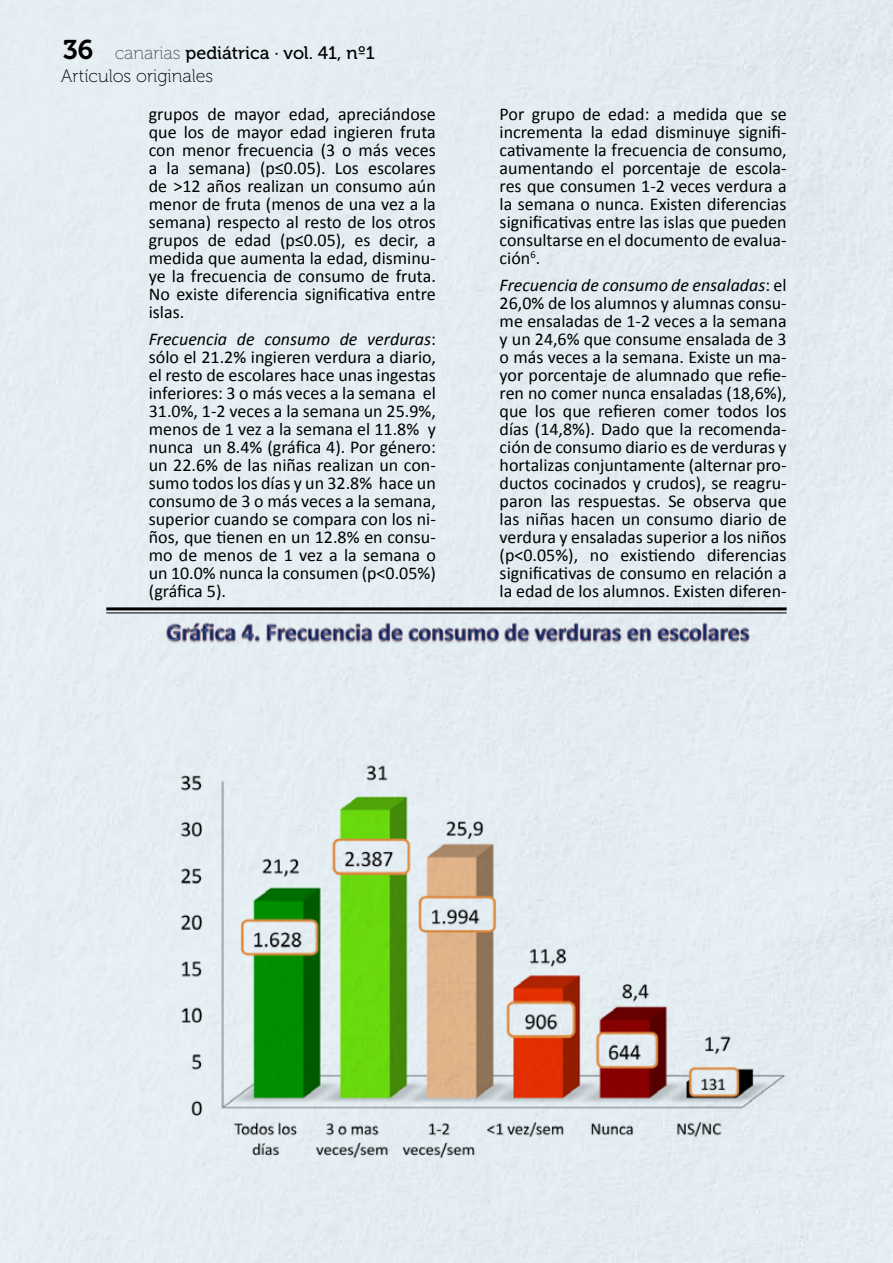
<style>
.page{position:relative;width:893px;height:1263px;background:#fff}
.page>*{position:absolute;margin:0;border:0;box-sizing:border-box;transform-origin:0 0}
.t1{font:18px/18px "Calibri";color:#000;text-align:justify}
.t2{font:18px "Museo 500";color:#000}
.t3{font:18px "Museo 100";color:#000}
.s1{font-family:"Museo 700";font-size:27px}
.s2{font-family:"Museo 100";color:#58585a}
.s3{font-style:italic}
</style>
<div class="page">
<img style="left:150px;top:616px;width:642px;height:551px">
<hr style="left:106px;top:607px;width:681px;height:3px;background:#000">
<hr style="left:106px;top:612px;width:681px;height:1px;background:#000">
<p class="t2" style="left:63px;top:42px;width:314px"><span class="s1">36</span> <span class="s2">canarias</span> pediátrica · vol. 41, nº1</p>
<p class="t3" style="left:61px;top:66px;width:154px">Artículos originales</p>
<p class="t1" style="left:149px;top:104px;width:289px">grupos de mayor edad, apreciándose que los de mayor edad ingieren fruta con menor frecuencia (3 o más veces a la semana) (p≤0.05). Los escolares de &gt;12 años realizan un consumo aún menor de fruta (menos de una vez a la semana) respecto al resto de los otros grupos de edad (p≤0.05), es decir, a medida que aumenta la edad, disminu&shy;ye la frecuencia de consumo de fruta.<br>No existe diferencia significativa entre islas.</p>
<p class="t1" style="left:149px;top:329px;width:289px"><span class="s3">Frecuencia de consumo de verduras</span>: sólo el 21.2% ingieren verdura a diario, el resto de escolares hace unas ingestas inferiores: 3 o más veces a la semana el 31.0%, 1-2 veces a la semana un 25.9%, menos de 1 vez a la semana el 11.8% y nunca un 8.4% (gráfica 4). Por género: un 22.6% de las niñas realizan un con&shy;sumo todos los días y un 32.8% hace un consumo de 3 o más veces a la semana, superior cuando se compara con los ni&shy;ños, que tienen en un 12.8% en consu&shy;mo de menos de 1 vez a la semana o un 10.0% nunca la consumen (p&lt;0.05%) (gráfica 5).</p>
<p class="t1" style="left:500px;top:104px;width:289px">Por grupo de edad: a medida que se incrementa la edad disminuye signifi&shy;cativamente la frecuencia de consumo, aumentando el porcentaje de escola&shy;res que consumen 1-2 veces verdura a la semana o nunca. Existen diferencias significativas entre las islas que pueden consultarse en el documento de evalua&shy;ción<sup>6</sup>.</p>
<p class="t1" style="left:500px;top:275px;width:289px"><span class="s3">Frecuencia de consumo de ensaladas</span>: el 26,0% de los alumnos y alumnas consu&shy;me ensaladas de 1-2 veces a la semana y un 24,6% que consume ensalada de 3 o más veces a la semana. Existe un ma&shy;yor porcentaje de alumnado que refie&shy;ren no comer nunca ensaladas (18,6%), que los que refieren comer todos los días (14,8%). Dado que la recomenda&shy;ción de consumo diario es de verduras y hortalizas conjuntamente (alternar pro&shy;ductos cocinados y crudos), se reagru&shy;paron las respuestas. Se observa que las niñas hacen un consumo diario de verdura y ensaladas superior a los niños (p&lt;0.05%), no existiendo diferencias significativas de consumo en relación a la edad de los alumnos. Existen diferen-</p>
</div>
